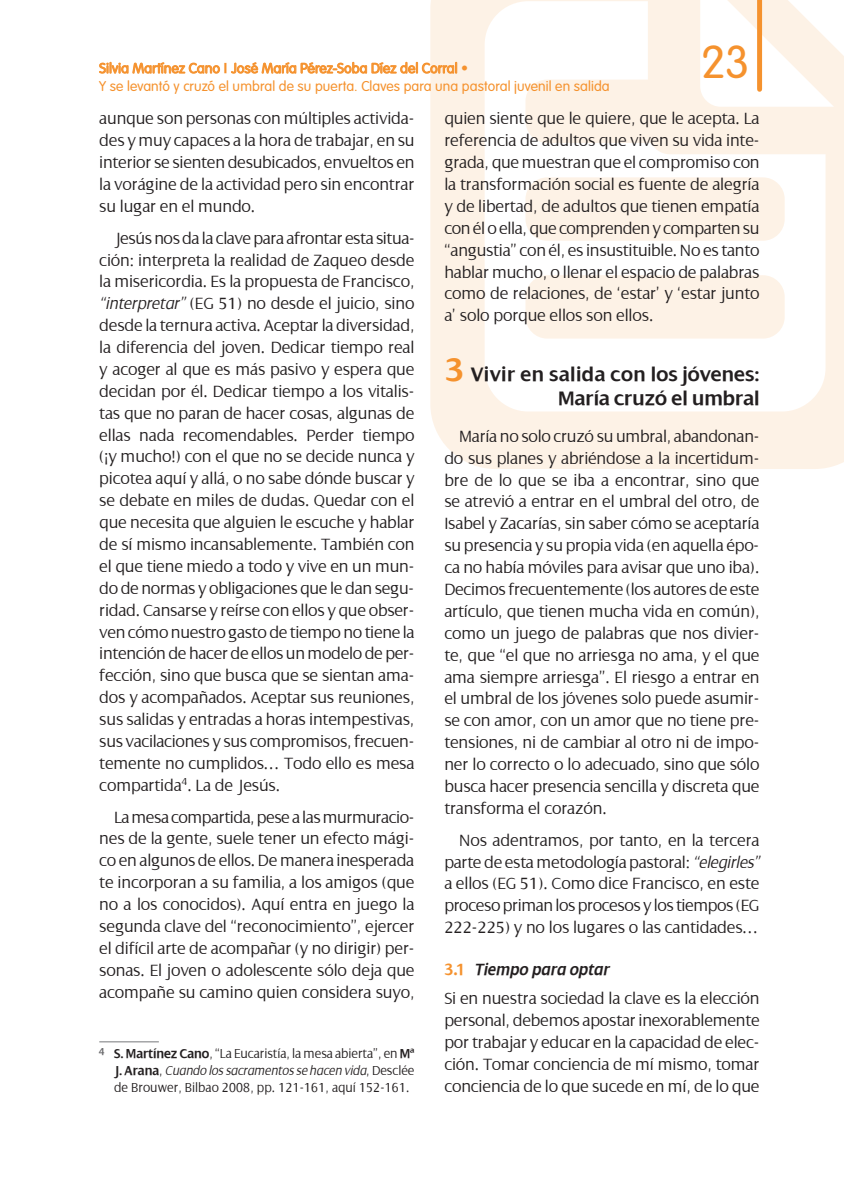
<style>
.page{position:relative;width:844px;height:1191px;background:#fff}
.page>*{position:absolute;margin:0;border:0;box-sizing:border-box;transform-origin:0 0}
.t1{font:300 45.5px "VAG Rounded Std";color:#f5922e}
.t2{font:600 21px/24.5px "Dialog";color:#231f20;text-align:right}
.t3{font:300 17.5px/21.9px "Dialog";letter-spacing:-.01em;color:#231f20;text-align:justify}
.t4{font:300 14px/16.6px "Dialog";color:#231f20;text-align:justify;scale:.95 1}
.t5{font:300 14px "VAG Rounded Std";letter-spacing:.01em;color:#f5922e}
.s1{font-family:"Dialog";font-weight:600;font-size:15.75px}
.s2{font-style:italic}
.s3{font-weight:600}
.s4{font-weight:700;font-size:35px;color:#f5922e}
.s5{font-weight:700;color:#f5922e}
.s6{font-weight:600;font-style:italic}
</style>
<div class="page">
<svg style="left:430px;top:0;width:413px;height:469px"></svg>
<div style="left:525px;top:275px;width:259px;height:63px;background:#fdf2e6;border-radius:22px"></div>
<div style="left:525px;top:177px;width:259px;height:64px;background:#fdf2e6;border-radius:22px"></div>
<hr style="left:99px;top:1041px;width:60px;height:1px;background:#76787b">
<svg style="left:756px;top:0;width:5px;height:89px"></svg>
<svg style="left:99px;top:61px;width:121px;height:13px"></svg>
<svg style="left:231px;top:60px;width:226px;height:16px"></svg>
<p class="t5" style="left:99px;top:60px;width:370px">Silvia Martínez Cano <span class="s1">I</span> José María Pérez-Soba Díez del Corral •</p>
<p class="t5" style="left:99px;top:78px;width:512px">Y se levantó y cruzó el umbral de su puerta. Claves para una pastoral juvenil en salida</p>
<h1 class="t1" style="left:701px;top:36px;width:50px">23</h1>
<p class="t3" style="left:99px;top:108px;width:317px">aunque son personas con múltiples activida&shy;des y muy capaces a la hora de trabajar, en su interior se sienten desubicados, envueltos en la vorágine de la actividad pero sin encontrar su lugar en el mundo.</p>
<p class="t3" style="left:99px;top:227px;width:317px;text-indent:15px">Jesús nos da la clave para afrontar esta situa&shy;ción: interpreta la realidad de Zaqueo desde la misericordia. Es la propuesta de Francisco, <span class="s2">“interpretar”</span> (EG 51) no desde el juicio, sino desde la ternura activa. Aceptar la diversidad, la diferencia del joven. Dedicar tiempo real y acoger al que es más pasivo y espera que decidan por él. Dedicar tiempo a los vitalis&shy;tas que no paran de hacer cosas, algunas de ellas nada recomendables. Perder tiempo (¡y mucho!) con el que no se decide nunca y picotea aquí y allá, o no sabe dónde buscar y se debate en miles de dudas. Quedar con el que necesita que alguien le escuche y hablar de sí mismo incansablemente. También con el que tiene miedo a todo y vive en un mun&shy;do de normas y obligaciones que le dan segu&shy;ridad. Cansarse y reírse con ellos y que obser&shy;ven cómo nuestro gasto de tiempo no tiene la intención de hacer de ellos un modelo de per&shy;fección, sino que busca que se sientan ama&shy;dos y acompañados. Aceptar sus reuniones, sus salidas y entradas a horas intempestivas, sus vacilaciones y sus compromisos, frecuen&shy;temente no cumplidos… Todo ello es mesa compartida<sup>4</sup>. La de Jesús.</p>
<p class="t3" style="left:99px;top:806px;width:317px;text-indent:15px">La mesa compartida, pese a las murmuracio&shy;nes de la gente, suele tener un efecto mági&shy;co en algunos de ellos. De manera inesperada te incorporan a su familia, a los amigos (que no a los conocidos). Aquí entra en juego la segunda clave del “reconocimiento”, ejercer el difícil arte de acompañar (y no dirigir) per&shy;sonas. El joven o adolescente sólo deja que acompañe su camino quien considera suyo,</p>
<p class="t4" style="left:114px;top:1045px;width:317px;text-indent:-15px"><sup>4</sup> <span class="s3">S. Martínez Cano</span>, “La Eucaristía, la mesa abierta”, en <span class="s3">Mª J. Arana</span>, <span class="s2">Cuando los sacramentos se hacen vida</span>, Desclée de Brouwer, Bilbao 2008, pp. 121-161, aquí 152-161.</p>
<p class="t3" style="left:444px;top:108px;width:317px">quien siente que le quiere, que le acepta. La referencia de adultos que viven su vida inte&shy;grada, que muestran que el compromiso con la transformación social es fuente de alegría y de libertad, de adultos que tienen empatía con él o ella, que comprenden y comparten su “angustia” con él, es insustituible. No es tanto hablar mucho, o llenar el espacio de palabras como de relaciones, de ‘estar’ y ‘estar junto a’ solo porque ellos son ellos.</p>
<p class="t2" style="left:445px;top:362px;width:316px"><span class="s4">3</span> Vivir en salida con los jóvenes:<br>María cruzó el umbral</p>
<p class="t3" style="left:444px;top:425px;width:317px;text-indent:15px">María no solo cruzó su umbral, abandonan&shy;do sus planes y abriéndose a la incertidum&shy;bre de lo que se iba a encontrar, sino que se atrevió a entrar en el umbral del otro, de Isabel y Zacarías, sin saber cómo se aceptaría su presencia y su propia vida (en aquella épo&shy;ca no había móviles para avisar que uno iba).<br>Decimos frecuentemente (los autores de este artículo, que tienen mucha vida en común), como un juego de palabras que nos divier&shy;te, que “el que no arriesga no ama, y el que ama siempre arriesga”. El riesgo a entrar en el umbral de los jóvenes solo puede asumir&shy;se con amor, con un amor que no tiene pre&shy;tensiones, ni de cambiar al otro ni de impo&shy;ner lo correcto o lo adecuado, sino que sólo busca hacer presencia sencilla y discreta que transforma el corazón.</p>
<p class="t3" style="left:444px;top:829px;width:317px;text-indent:15px">Nos adentramos, por tanto, en la tercera parte de esta metodología pastoral: <span class="s2">“elegirles” </span>a ellos (EG 51). Como dice Francisco, en este proceso priman los procesos y los tiempos (EG 222-225) y no los lugares o las cantidades…</p>
<p class="t3" style="left:444px;top:954px;width:317px;line-height:29.4px"><span class="s5">3.1</span> <span class="s6">Tiempo para optar<br></span>Si en nuestra sociedad la clave es la elección</p>
<p class="t3" style="left:444px;top:1009px;width:317px">personal, debemos apostar inexorablemente por trabajar y educar en la capacidad de elec&shy;ción. Tomar conciencia de mí mismo, tomar conciencia de lo que sucede en mí, de lo que</p>
</div>
